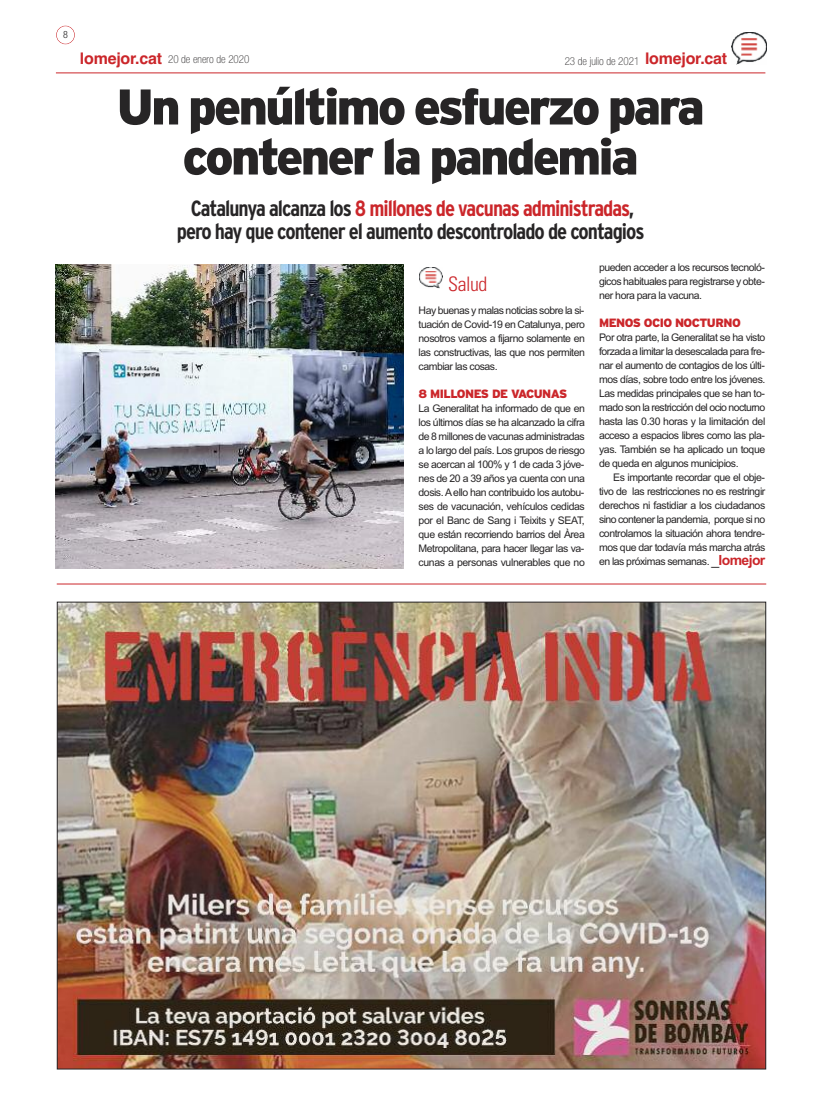
<style>
.page{position:relative;width:823px;height:1106px;background:#fff}
.page>*{position:absolute;margin:0;border:0;box-sizing:border-box;transform-origin:0 0}
.t1{font:900 50px/50px "Interstate";letter-spacing:-.055em;color:#272526;text-align:center}
.t2{font:700 condensed 22px/23px "Interstate";letter-spacing:-.045em;color:#272526;text-align:center}
.t3{font:300 condensed 20px "Univers LT Std";letter-spacing:-.025em;color:#cb262a}
.t4{font:900 12px "Interstate";letter-spacing:-.045em;color:#cb262a}
.t5{font:100 condensed 11px "Helvetica Neue LT Std";color:#272526}
.t6{font:10.5px/14px "Arial";letter-spacing:-.045em;color:#272526;text-align:justify}
.t7{font:300 condensed 10px "Helvetica Neue LT Std";color:#272526}
.s1{font-family:"Helvetica";font-weight:700;font-stretch:normal;font-size:16px;color:#cb262a}
.s2{color:#cb262a}
.s3{font-size:14px}
.s4{font-weight:700;font-size:14px;color:#cb262a}
</style>
<div class="page">
<hr style="left:56px;top:72px;width:709px;height:1px;background:#cb262a">
<img style="left:731px;top:32px;width:34px;height:33px">
<div style="left:56px;top:26px;width:19px;height:18px;border:1px solid #cb262a;border-radius:50%"></div>
<img style="left:59px;top:603px;width:704px;height:464px">
<hr style="left:57px;top:584px;width:708px;height:1px;background:#cb262a">
<img style="left:56px;top:265px;width:347px;height:304px">
<img style="left:419px;top:268px;width:23px;height:21px">
<p class="t7" style="left:63px;top:31px;width:6px">8</p>
<p class="t5" style="left:80px;top:56px;width:171px"><span class="s1">lomejor.cat</span> 20 de enero de 2020</p>
<h1 class="t1" style="left:116px;top:82px;width:589px">Un penúltimo esfuerzo para contener la pandemia</h1>
<h2 class="t2" style="left:177px;top:196px;width:469px">Catalunya alcanza los <span class="s2">8 millones de vacunas administradas</span>, pero hay que contener el aumento descontrolado de contagios</h2>
<p class="t5" style="left:564px;top:57px;width:164px">23 de julio de 2021 <span class="s1">lomejor.cat</span></p>
<h3 class="t3" style="left:448px;top:277px;width:41px">Salud</h3>
<p class="t6" style="left:418px;top:303px;width:168px">Hay buenas y malas noticias sobre la si&shy;tuación de Covid-19 en Catalunya, pero nosotros vamos a fijarno solamente en las constructivas, las que nos permiten cambiar las cosas.</p>
<p class="t4" style="left:418px;top:387px;width:150px">8 MILLONES DE VACUNAS</p>
<p class="t6" style="left:418px;top:401px;width:168px">La Generalitat ha informado de que en los últimos días se ha alcanzado la cifra de 8 millones de vacunas administradas a lo largo del país. Los grupos de riesgo se acercan al 100% y 1 de cada 3 jóve&shy;nes de 20 a 39 años ya cuenta con una dosis. A ello han contribuido los autobu&shy;ses de vacunación, vehículos cedidas por el Banc de Sang i Teixits y SEAT, que están recorriendo barrios del Àrea Metropolitana, para hacer llegar las va&shy;cunas a personas vulnerables que no</p>
<p class="t6" style="left:598px;top:260px;width:167px">pueden acceder a los recursos tecnoló&shy;gicos habituales para registrarse y obte&shy;ner hora para la vacuna.</p>
<p class="t4" style="left:598px;top:316px;width:143px">MENOS OCIO NOCTURNO</p>
<p class="t6" style="left:598px;top:330px;width:168px">Por otra parte, la Generalitat se ha visto forzada a limitar la desescalada para fre&shy;nar el aumento de contagios de los últi&shy;mos días, sobre todo entre los jóvenes.<br>Las medidas principales que se han to&shy;mado son la restricción del ocio nocturno hasta las 0.30 horas y la limitación del acceso a espacios libres como las pla&shy;yas. También se ha aplicado un toque de queda en algunos municipios.</p>
<p class="t6" style="left:598px;top:470px;width:168px;text-indent:14px">Es importante recordar que el obje&shy;tivo de las restricciones no es restringir derechos ni fastidiar a los ciudadanos sino contener la pandemia, porque si no controlamos la situación ahora tendre&shy;mos que dar todavía más marcha atrás en las próximas semanas. <span class="s3">_</span><span class="s4">lomejor</span></p>
</div>
